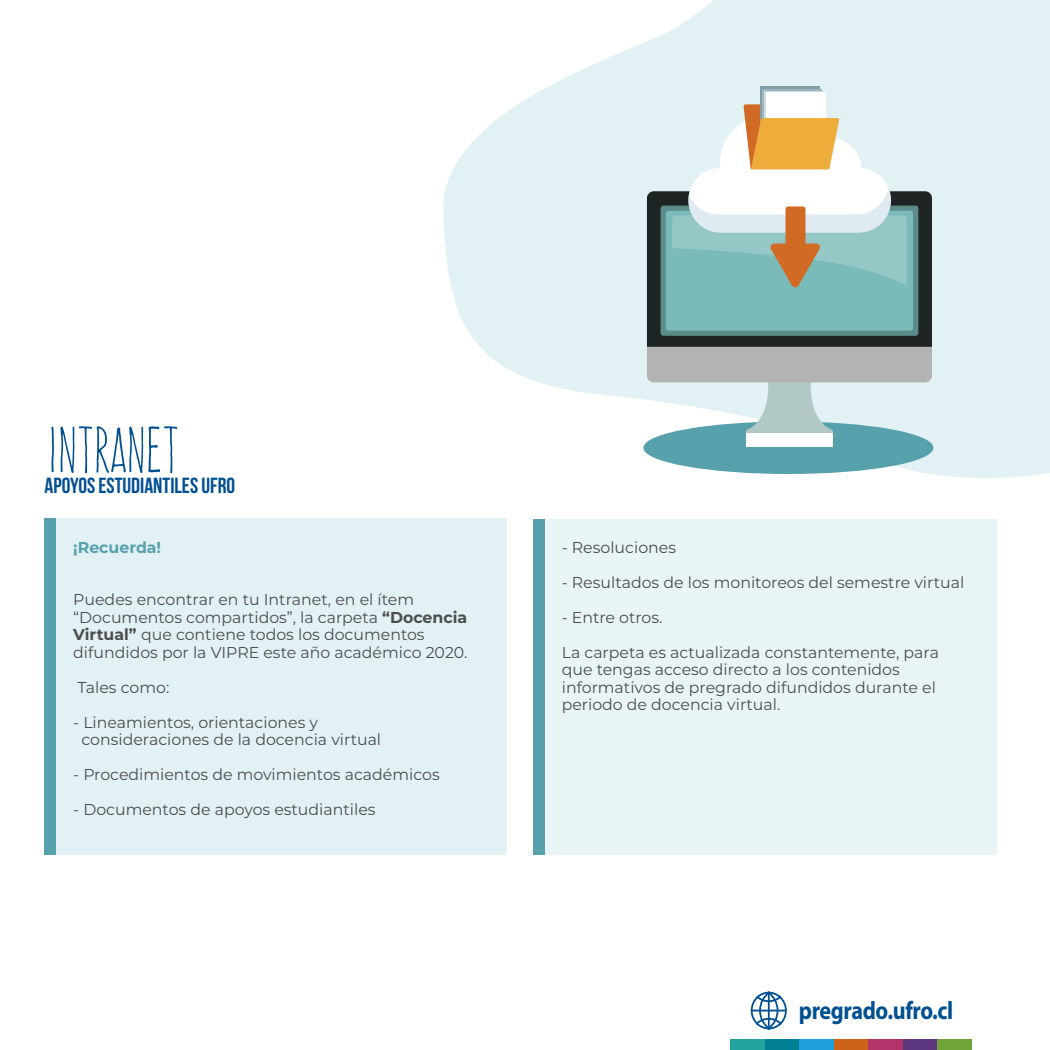
<style>
.page{position:relative;width:1050px;height:1050px;background:#fff}
.page>*{position:absolute;margin:0;border:0;box-sizing:border-box;transform-origin:0 0}
.t1{font:56.88px "Frente H1";color:#005092}
.t2{font:700 25.29px "Myriad Pro";letter-spacing:-.015em;color:#005092;scale:.87 1}
.t3{font:21.88px "Bebas Neue";color:#005092}
.t4{font:15.75px/17.5px "Montserrat";color:#4d4d4d}
.t5{font:700 15.75px "Montserrat";color:#57a1ad}
.s1{font-weight:700}
</style>
<div class="page">
<svg style="left:443px;top:0;width:607px;height:478px;fill:#e2f1f4"></svg>
<svg style="left:751px;top:992px;width:36px;height:37px"></svg>
<div style="left:937px;top:1040px;width:34px;height:10px;background:#70a43b"></div>
<div style="left:902px;top:1040px;width:35px;height:10px;background:#5d377f"></div>
<div style="left:868px;top:1040px;width:34px;height:10px;background:#b2346a"></div>
<div style="left:833px;top:1040px;width:35px;height:10px;background:#cc6318"></div>
<div style="left:799px;top:1040px;width:34px;height:10px;background:#1e9fda"></div>
<div style="left:764px;top:1040px;width:35px;height:10px;background:#008092"></div>
<div style="left:730px;top:1040px;width:34px;height:10px;background:#22a39b"></div>
<div style="left:643px;top:422px;width:290px;height:52px;background:#57a1ad;border-radius:50%"></div>
<svg style="left:746px;top:382px;width:87px;height:52px;background:#c1d6d5"></svg>
<div style="left:647px;top:191px;width:285px;height:191px;background:#b3b3b3;border-radius:7px"></div>
<svg style="left:647px;top:191px;width:285px;height:156px;background:#202626"></svg>
<div style="left:661px;top:206px;width:257px;height:130px;background:#5c8c89;border-radius:3px"></div>
<div style="left:666px;top:211px;width:247px;height:120px;background:#7abab9;border-radius:3px"></div>
<div style="left:746px;top:434px;width:87px;height:13px;background:#fff"></div>
<div style="left:761px;top:86px;width:59px;height:69px;background:#849ea5"></div>
<div style="left:763px;top:89px;width:59px;height:68px;background:#9db6bf"></div>
<svg style="left:764px;top:91px;width:60px;height:13px"></svg>
<div style="left:767px;top:93px;width:59px;height:68px;background:#fff"></div>
<svg style="left:672px;top:104px;width:235px;height:184px"></svg>
<div style="left:45px;top:518px;width:462px;height:337px;background:#e2f1f4"></div>
<div style="left:45px;top:518px;width:11px;height:337px;background:#57a1ad"></div>
<div style="left:534px;top:520px;width:462px;height:335px;background:#e9f5f5"></div>
<div style="left:534px;top:520px;width:11px;height:335px;background:#57a1ad"></div>
<h1 class="t1" style="left:46px;top:418px;width:133px">INTRANET</h1>
<h3 class="t3" style="left:45px;top:474px;width:192px">APOYOS ESTUDIANTILES UFRO</h3>
<p class="t5" style="left:73px;top:536px;width:89px">¡Recuerda!</p>
<p class="t4" style="left:73px;top:590px;width:396px">Puedes encontrar en tu Intranet, en el ítem “Documentos compartidos”, la carpeta <span class="s1">“Docencia Virtual”</span> que contiene todos los documentos difundidos por la VIPRE este año académico 2020.</p>
<p class="t4" style="left:77px;top:678px;width:94px">Tales como:</p>
<p class="t4" style="left:81px;top:713px;width:301px;text-indent:-8px">- Lineamientos, orientaciones y consideraciones de la docencia virtual</p>
<p class="t4" style="left:73px;top:765px;width:368px">- Procedimientos de movimientos académicos</p>
<p class="t4" style="left:73px;top:800px;width:304px">- Documentos de apoyos estudiantiles</p>
<p class="t4" style="left:562px;top:538px;width:116px">- Resoluciones</p>
<p class="t4" style="left:562px;top:573px;width:404px">- Resultados de los monitoreos del semestre virtual</p>
<p class="t4" style="left:562px;top:608px;width:102px">- Entre otros.</p>
<p class="t4" style="left:562px;top:643px;width:379px">La carpeta es actualizada constantemente, para que tengas acceso directo a los contenidos informativos de pregrado difundidos durante el periodo de docencia virtual.</p>
<h2 class="t2" style="left:799px;top:994px;width:179px">pregrado.ufro.cl</h2>
</div>
